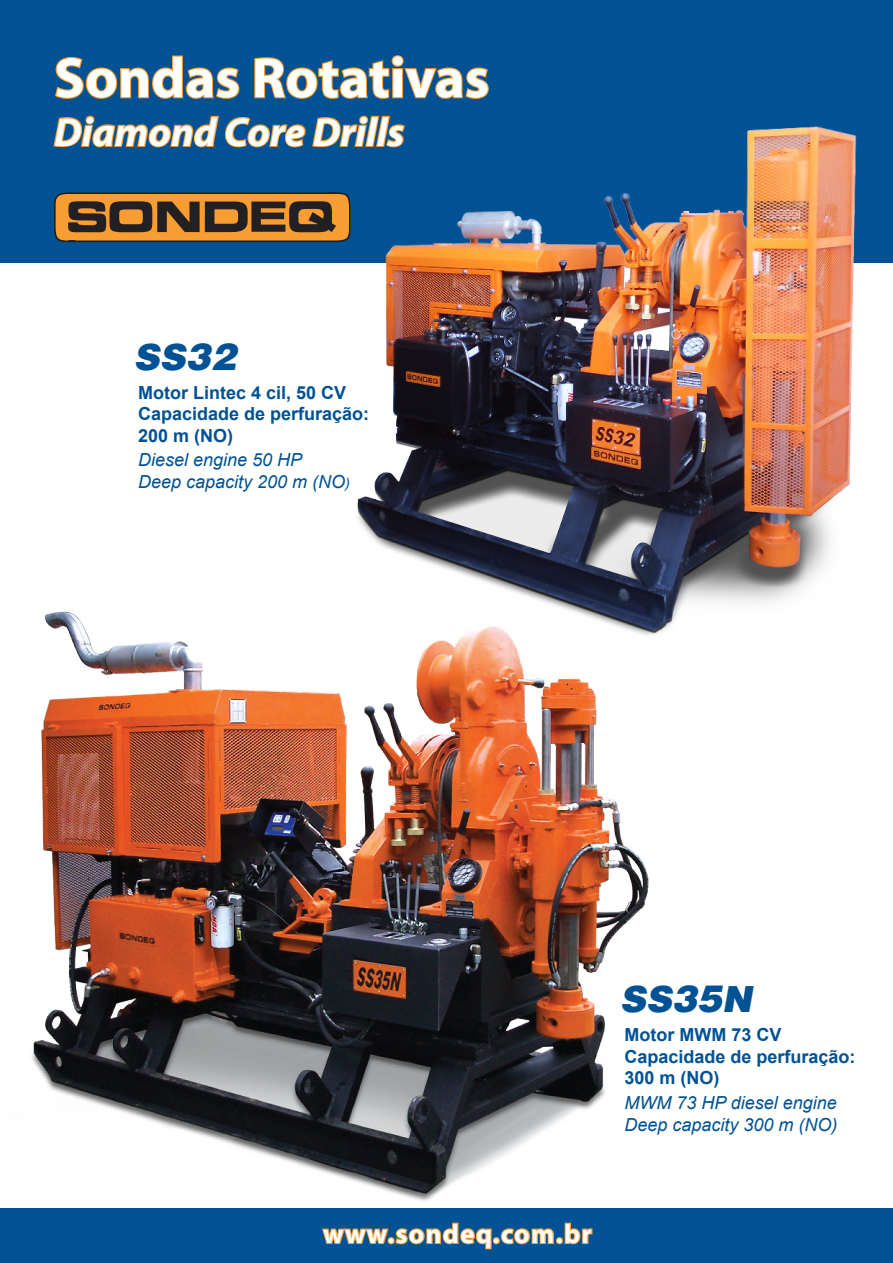
<style>
.page{position:relative;width:893px;height:1263px;background:#fff}
.page>*{position:absolute;margin:0;border:0;box-sizing:border-box;transform-origin:0 0}
.t1{font:700 57px "Myriad";color:#fff}
.t2{font:italic 700 40.5px "Myriad";color:#fff}
.t3{font:italic 900 36px "Helvetica";color:#005294}
.t4{font:700 27px "Myriad";letter-spacing:.05em;color:#fff}
.t5{font:700 18px/21.6px "Arial";color:#005294}
.t6{font:italic 18px/21.6px "Arial";color:#005294}
.s1{font-size:37.5px}
.s2{font-size:14.4px}
</style>
<div class="page">
<img style="left:0;top:0;width:890px;height:1262px">
<svg style="left:54px;top:192px;width:297px;height:50px;background:#96652b"></svg>
<svg style="left:321px;top:1203px;width:172px;height:60px;background:#3c6c8d"></svg>
<div style="left:493px;top:1237px;width:7px;height:7px;border:2px solid #f89d31;border-radius:50%"></div>
<svg style="left:500px;top:1227px;width:55px;height:18px"></svg>
<div style="left:556px;top:1237px;width:7px;height:7px;border:2px solid #f89d31;border-radius:50%"></div>
<svg style="left:563px;top:1189px;width:31px;height:56px"></svg>
<svg style="left:53px;top:54px;width:188px;height:46px;background:#39637c"></svg>
<svg style="left:253px;top:54px;width:237px;height:46px;background:#3d647b"></svg>
<svg style="left:52px;top:114px;width:354px;height:34px;background:#4e6974"></svg>
<h1 class="t1" style="left:54px;top:49px;width:437px">Sondas Rotativas</h1>
<h2 class="t2" style="left:54px;top:111px;width:352px">Diamond Core Drills</h2>
<h3 class="t3" style="left:134px;top:333px;width:104px">SS<span class="s1">32</span></h3>
<p class="t5" style="left:138px;top:382px;width:233px">Motor Lintec 4 cil, 50 CV<br>Capacidade de perfuração:<br>200 m (NO)</p>
<p class="t6" style="left:138px;top:449px;width:213px">Diesel engine 50 HP<br>Deep capacity 200 m (NO<span class="s2">)</span></p>
<h3 class="t3" style="left:620px;top:975px;width:133px">SS<span class="s1">35</span>N</h3>
<p class="t5" style="left:624px;top:1024px;width:233px">Motor MWM 73 CV<br>Capacidade de perfuração:<br>300 m (NO)</p>
<p class="t6" style="left:624px;top:1092px;width:215px">MWM 73 HP diesel engine<br>Deep capacity 300 m (NO)</p>
<h3 class="t4" style="left:323px;top:1220px;width:270px">www.sondeq.com.br</h3>
</div>
